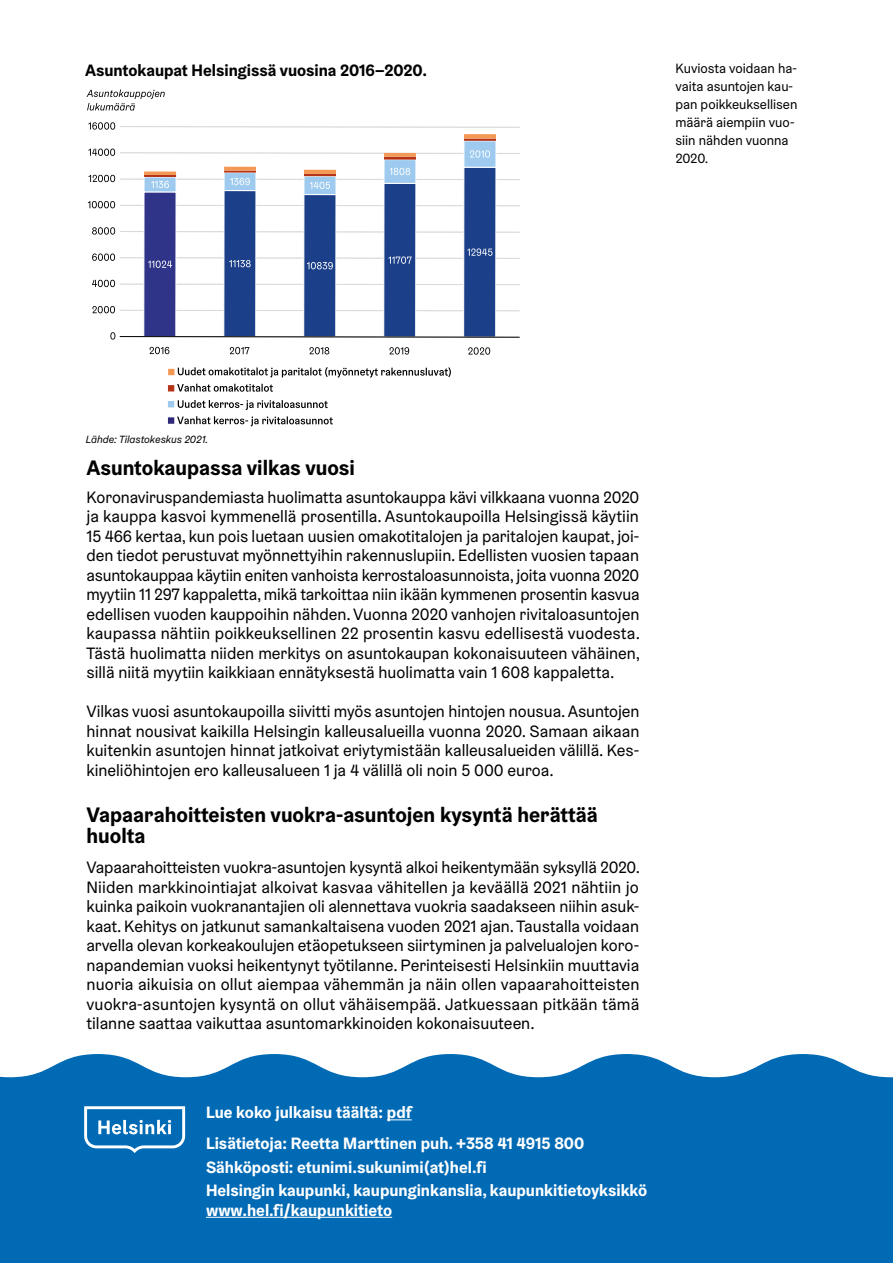
<style>
.page{position:relative;width:893px;height:1263px;background:#fff}
.page>*{position:absolute;margin:0;border:0;box-sizing:border-box;transform-origin:0 0}
.H2_Väliotsikko{font:700 21px/21px "Helsinki Grotesk";color:#000}
.Leipis{font:16.5px/19.5px "Helsinki Grotesk";color:#000;text-align:justify}
.Leipis-2{font:700 16.5px/19.5px "Helsinki Grotesk";color:#fff}
.Kuvion_ja_taulukon_o{font:700 16.5px "Helsinki Grotesk";color:#000}
.Leipäteksti_kapea_pa{font:13.5px/18px "Helsinki Grotesk";color:#000}
.Kuvion_ja_taulukon_l{font:italic 10.5px "Helsinki Grotesk";color:#000}
</style>
<div class="page">
<div style="left:0;top:1054px;width:893px;height:209px;background:#006ab5"></div>
<svg style="left:84px;top:1106px;width:101px;height:47px"></svg>
<hr style="left:206px;top:1217px;width:186px;height:1px;background:#fff">
<svg style="left:119px;top:126px;width:401px;height:185px"></svg>
<div style="left:144px;top:192px;width:32px;height:145px;background:#303488"></div>
<div style="left:224px;top:191px;width:32px;height:146px;background:#1b3f88"></div>
<div style="left:304px;top:195px;width:32px;height:142px;background:#1b3f88"></div>
<div style="left:384px;top:183px;width:32px;height:154px;background:#1b3f88"></div>
<div style="left:384px;top:183px;width:32px;height:154px;border:1px solid #fff"></div>
<div style="left:464px;top:167px;width:32px;height:170px;background:#1b3f88"></div>
<div style="left:463px;top:167px;width:33px;height:170px;border:1px solid #fff"></div>
<hr style="left:464px;top:139px;width:32px;height:2px;background:#b53418">
<div style="left:464px;top:134px;width:32px;height:5px;background:#f49855"></div>
<svg style="left:148px;top:261px;width:24px;height:7px"></svg>
<svg style="left:229px;top:260px;width:22px;height:7px"></svg>
<svg style="left:307px;top:262px;width:26px;height:7px"></svg>
<svg style="left:388px;top:256px;width:24px;height:8px"></svg>
<svg style="left:467px;top:248px;width:26px;height:8px"></svg>
<svg style="left:144px;top:140px;width:352px;height:55px"></svg>
<svg style="left:110px;top:332px;width:410px;height:8px"></svg>
<svg style="left:92px;top:306px;width:23px;height:7px"></svg>
<svg style="left:92px;top:280px;width:23px;height:7px"></svg>
<svg style="left:92px;top:253px;width:23px;height:8px"></svg>
<svg style="left:92px;top:227px;width:23px;height:8px"></svg>
<svg style="left:88px;top:201px;width:27px;height:7px"></svg>
<svg style="left:88px;top:175px;width:27px;height:7px"></svg>
<svg style="left:88px;top:149px;width:27px;height:7px"></svg>
<svg style="left:88px;top:122px;width:27px;height:8px"></svg>
<svg style="left:150px;top:347px;width:19px;height:7px"></svg>
<svg style="left:230px;top:347px;width:19px;height:7px"></svg>
<svg style="left:309px;top:347px;width:20px;height:7px"></svg>
<svg style="left:389px;top:347px;width:20px;height:8px"></svg>
<svg style="left:468px;top:347px;width:22px;height:8px"></svg>
<svg style="left:168px;top:367px;width:283px;height:11px"></svg>
<svg style="left:177px;top:416px;width:156px;height:10px"></svg>
<svg style="left:86px;top:90px;width:79px;height:21px"></svg>
<div style="left:168px;top:417px;width:6px;height:7px;background:#302879"></div>
<svg style="left:168px;top:384px;width:105px;height:8px"></svg>
<svg style="left:168px;top:400px;width:160px;height:10px"></svg>
<svg style="left:387px;top:1119px;width:25px;height:1px"></svg>
<p class="Kuvion_ja_taulukon_o" style="left:85px;top:59px;width:343px">Asuntokaupat Helsingissä vuosina 2016–2020.</p>
<p class="Leipäteksti_kapea_pa" style="left:675px;top:59px;width:123px">Kuviosta voidaan ha&shy;vaita asuntojen kau&shy;pan poikkeuksellisen määrä aiempiin vuo&shy;siin nähden vuonna<br>2020.</p>
<p class="Kuvion_ja_taulukon_l" style="left:86px;top:433px;width:124px">Lähde: Tilastokeskus 2021.</p>
<p class="H2_Väliotsikko" style="left:86px;top:457px;width:270px">Asuntokaupassa vilkas vuosi</p>
<p class="Leipis" style="left:86px;top:487px;width:555px">Koronaviruspandemiasta huolimatta asuntokauppa kävi vilkkaana vuonna 2020 ja kauppa kasvoi kymmenellä prosentilla. Asuntokaupoilla Helsingissä käytiin 15 466 kertaa, kun pois luetaan uusien omakotitalojen ja paritalojen kaupat, joi&shy;den tiedot perustuvat myönnettyihin rakennuslupiin. Edellisten vuosien tapaan asuntokauppaa käytiin eniten vanhoista kerrostaloasunnoista, joita vuonna 2020 myytiin 11 297 kappaletta, mikä tarkoittaa niin ikään kymmenen prosentin kasvua edellisen vuoden kauppoihin nähden. Vuonna 2020 vanhojen rivitaloasuntojen kaupassa nähtiin poikkeuksellinen 22 prosentin kasvu edellisestä vuodesta.<br>Tästä huolimatta niiden merkitys on asuntokaupan kokonaisuuteen vähäinen, sillä niitä myytiin kaikkiaan ennätyksestä huolimatta vain 1 608 kappaletta.</p>
<p class="Leipis" style="left:86px;top:701px;width:555px">Vilkas vuosi asuntokaupoilla siivitti myös asuntojen hintojen nousua. Asuntojen hinnat nousivat kaikilla Helsingin kalleusalueilla vuonna 2020. Samaan aikaan kuitenkin asuntojen hinnat jatkoivat eriytymistään kalleusalueiden välillä. Kes&shy;kineliöhintojen ero kalleusalueen 1 ja 4 välillä oli noin 5 000 euroa.</p>
<p class="H2_Väliotsikko" style="left:86px;top:804px;width:513px">Vapaarahoitteisten vuokra-asuntojen kysyntä herättää huolta</p>
<p class="Leipis" style="left:86px;top:857px;width:555px">Vapaarahoitteisten vuokra-asuntojen kysyntä alkoi heikentymään syksyllä 2020.<br>Niiden markkinointiajat alkoivat kasvaa vähitellen ja keväällä 2021 nähtiin jo kuinka paikoin vuokranantajien oli alennettava vuokria saadakseen niihin asuk&shy;kaat. Kehitys on jatkunut samankaltaisena vuoden 2021 ajan. Taustalla voidaan arvella olevan korkeakoulujen etäopetukseen siirtyminen ja palvelualojen koro&shy;napandemian vuoksi heikentynyt työtilanne. Perinteisesti Helsinkiin muuttavia nuoria aikuisia on ollut aiempaa vähemmän ja näin ollen vapaarahoitteisten vuokra-asuntojen kysyntä on ollut vähäisempää. Jatkuessaan pitkään tämä tilanne saattaa vaikuttaa asuntomarkkinoiden kokonaisuuteen.</p>
<p class="Leipis-2" style="left:206px;top:1103px;width:207px">Lue koko julkaisu täältä: pdf</p>
<p class="Leipis-2" style="left:206px;top:1133px;width:380px">Lisätietoja: Reetta Marttinen puh. +358 41 4915 800</p>
<p class="Leipis-2" style="left:206px;top:1157px;width:282px">Sähköposti: etunimi.sukunimi(at)hel.fi</p>
<p class="Leipis-2" style="left:206px;top:1180px;width:443px">Helsingin kaupunki, kaupunginkanslia, kaupunkitietoyksikkö www.hel.fi/kaupunkitieto</p>
</div>
